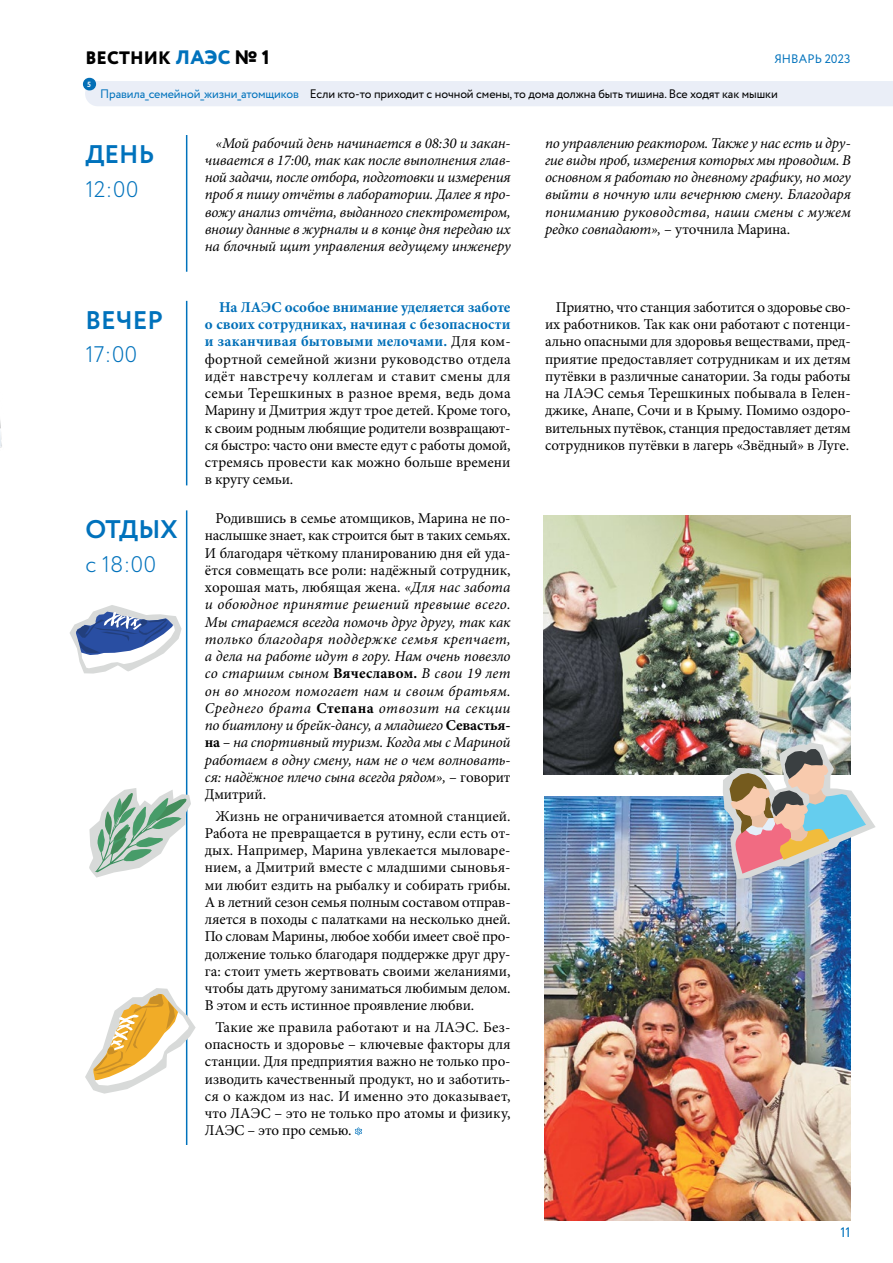
<style>
.page{position:relative;width:893px;height:1263px;background:#fff}
.page>*{position:absolute;margin:0;border:0;box-sizing:border-box;transform-origin:0 0}
.t1{font:700 25.5px "Circe";color:#0072bc}
.t2{font:300 22.5px "Circe";color:#0072bc}
.t3{font:800 18px "Circe";letter-spacing:.01em;color:#000}
.t4{font:15px/17.2px "Minion Pro";letter-spacing:-.005em;color:#000;text-align:justify}
.t5{font:italic 15px/17.2px "Minion Pro";letter-spacing:-.01em;color:#000;text-align:justify}
.t6{font:300 13.5px "Circe";color:#0072bc}
.t7{font:12px "Circe";letter-spacing:-.01em;color:#000}
.t8{font:12px "Circe";letter-spacing:.01em;color:#0072bc}
.t9{font:700 7.5px "Circe";color:#fff}
.s1{font-size:19.5px;color:#0072bc}
.s2{font-size:19.5px}
.s3{color:#0072bc}
.s4{font-style:normal}
.s5{font-weight:700;color:#006fb8}
.s6{font-weight:700;font-style:normal}
</style>
<div class="page">
<img style="left:0;top:420px;width:2px;height:28px">
<div style="left:85px;top:81px;width:808px;height:25px;background:#eaeef7"></div>
<div style="left:83px;top:78px;width:13px;height:12px;background:#036fb6;border-radius:6px"></div>
<svg style="left:355px;top:1127px;width:7px;height:8px"></svg>
<hr style="left:186px;top:135px;width:1px;height:137px;background:#0072bc">
<hr style="left:186px;top:301px;width:1px;height:184px;background:#0072bc">
<hr style="left:186px;top:510px;width:1px;height:635px;background:#0072bc">
<img style="left:543px;top:515px;width:307px;height:259px">
<svg style="left:85px;top:988px;width:111px;height:106px"></svg>
<svg style="left:89px;top:788px;width:102px;height:90px"></svg>
<svg style="left:70px;top:605px;width:112px;height:68px"></svg>
<img style="left:545px;top:797px;width:305px;height:423px">
<img style="left:723px;top:743px;width:153px;height:136px">
<p class="t3" style="left:85px;top:46px;width:186px">ВЕСТНИК <span class="s1">ЛАЭС</span> <span class="s2">№ 1</span></p>
<p class="t8" style="left:774px;top:51px;width:78px">ЯНВАРЬ 2023</p>
<p class="t9" style="left:87px;top:79px;width:5px">5</p>
<p class="t7" style="left:100px;top:86px;width:679px"><span class="s3">Правила_семейной_жизни_атомщиков</span> Если кто-то приходит с ночной смены, то дома должна быть тишина. Все ходят как мышки</p>
<p class="t5" style="left:205px;top:134px;width:307px;text-indent:11px">«Мой рабочий день начинается в 08:30 и закан&shy;чивается в 17:00, так как после выполнения глав&shy;ной задачи, после отбора, подготовки и измерения проб я пишу отчёты в лаборатории. Далее я про&shy;вожу анализ отчёта, выданного спектрометром, вношу данные в журналы и в конце дня передаю их на блочный щит управления ведущему инженеру</p>
<p class="t5" style="left:545px;top:134px;width:307px">по управлению реактором. Также у нас есть и дру&shy;гие виды проб, измерения которых мы проводим. В основном я работаю по дневному графику, но могу выйти в ночную или вечернюю смену. Благодаря пониманию руководства, наши смены с мужем редко совпадают», <span class="s4">– уточнила Марина.</span></p>
<h1 class="t1" style="left:85px;top:137px;width:70px">ДЕНЬ</h1>
<h2 class="t2" style="left:85px;top:174px;width:55px">12:00</h2>
<h1 class="t1" style="left:85px;top:303px;width:79px">ВЕЧЕР</h1>
<h2 class="t2" style="left:85px;top:340px;width:54px">17:00</h2>
<h1 class="t1" style="left:85px;top:512px;width:94px">ОТДЫХ</h1>
<h2 class="t2" style="left:85px;top:549px;width:72px">с 18:00</h2>
<p class="t4" style="left:205px;top:298px;width:307px;text-indent:14px"><span class="s5">На ЛАЭС особое внимание уделяется заботе о своих сотрудниках, начиная с безопасности и заканчивая бытовыми мелочами.</span> Для ком&shy;фортной семейной жизни руководство отдела идёт навстречу коллегам и ставит смены для семьи Терешкиных в разное время, ведь дома Марину и Дмитрия ждут трое детей. Кроме того, к своим родным любящие родители возвращают&shy;ся быстро: часто они вместе едут с работы домой, стремясь провести как можно больше времени в кругу семьи.</p>
<p class="t5" style="left:205px;top:510px;width:307px;text-indent:11px"><span class="s4">Родившись в семье атомщиков, Марина не по&shy;наслышке знает, как строится быт в таких семьях.<br>И благодаря чёткому планированию дня ей уда&shy;ётся совмещать все роли: надёжный сотрудник, хорошая мать, любящая жена.</span> «Для нас забота и обоюдное принятие решений превыше всего.<br>Мы стараемся всегда помочь друг другу, так как только благодаря поддержке семья крепчает, а дела на работе идут в гору. Нам очень повезло со старшим сыном <span class="s6">Вячеславом.</span> В свои 19 лет он во многом помогает нам и своим братьям.<br>Среднего брата <span class="s6">Степана</span> отвозит на секции по биатлону и брейк-дансу, а младшего <span class="s6">Севастья&shy;на</span> – на спортивный туризм. Когда мы с Мариной работаем в одну смену, нам не о чем волновать&shy;ся: надёжное плечо сына всегда рядом», <span class="s4">– говорит Дмитрий.</span></p>
<p class="t4" style="left:205px;top:807px;width:307px;text-indent:11px">Жизнь не ограничивается атомной станцией.<br>Работа не превращается в рутину, если есть от&shy;дых. Например, Марина увлекается мыловаре&shy;нием, а Дмитрий вместе с младшими сыновья&shy;ми любит ездить на рыбалку и собирать грибы.<br>А в летний сезон семья полным составом отправ&shy;ляется в походы с палатками на несколько дней.<br>По словам Марины, любое хобби имеет своё про&shy;должение только благодаря поддержке друг дру&shy;га: стоит уметь жертвовать своими желаниями, чтобы дать другому заниматься любимым делом.<br>В этом и есть истинное проявление любви.</p>
<p class="t4" style="left:205px;top:1018px;width:307px;text-indent:11px">Такие же правила работают и на ЛАЭС. Без&shy;опасность и здоровье – ключевые факторы для станции. Для предприятия важно не только про&shy;изводить качественный продукт, но и заботить&shy;ся о каждом из нас. И именно это доказывает, что ЛАЭС – это не только про атомы и физику, ЛАЭС – это про семью.</p>
<p class="t4" style="left:545px;top:298px;width:307px;text-indent:11px">Приятно, что станция заботится о здоровье сво&shy;их работников. Так как они работают с потенци&shy;ально опасными для здоровья веществами, пред&shy;приятие предоставляет сотрудникам и их детям путёвки в различные санатории. За годы работы на ЛАЭС семья Терешкиных побывала в Гелен&shy;джике, Анапе, Сочи и в Крыму. Помимо оздоро&shy;вительных путёвок, станция предоставляет детям сотрудников путёвки в лагерь «Звёдный» в Луге.</p>
<p class="t6" style="left:840px;top:1224px;width:12px">11</p>
</div>
